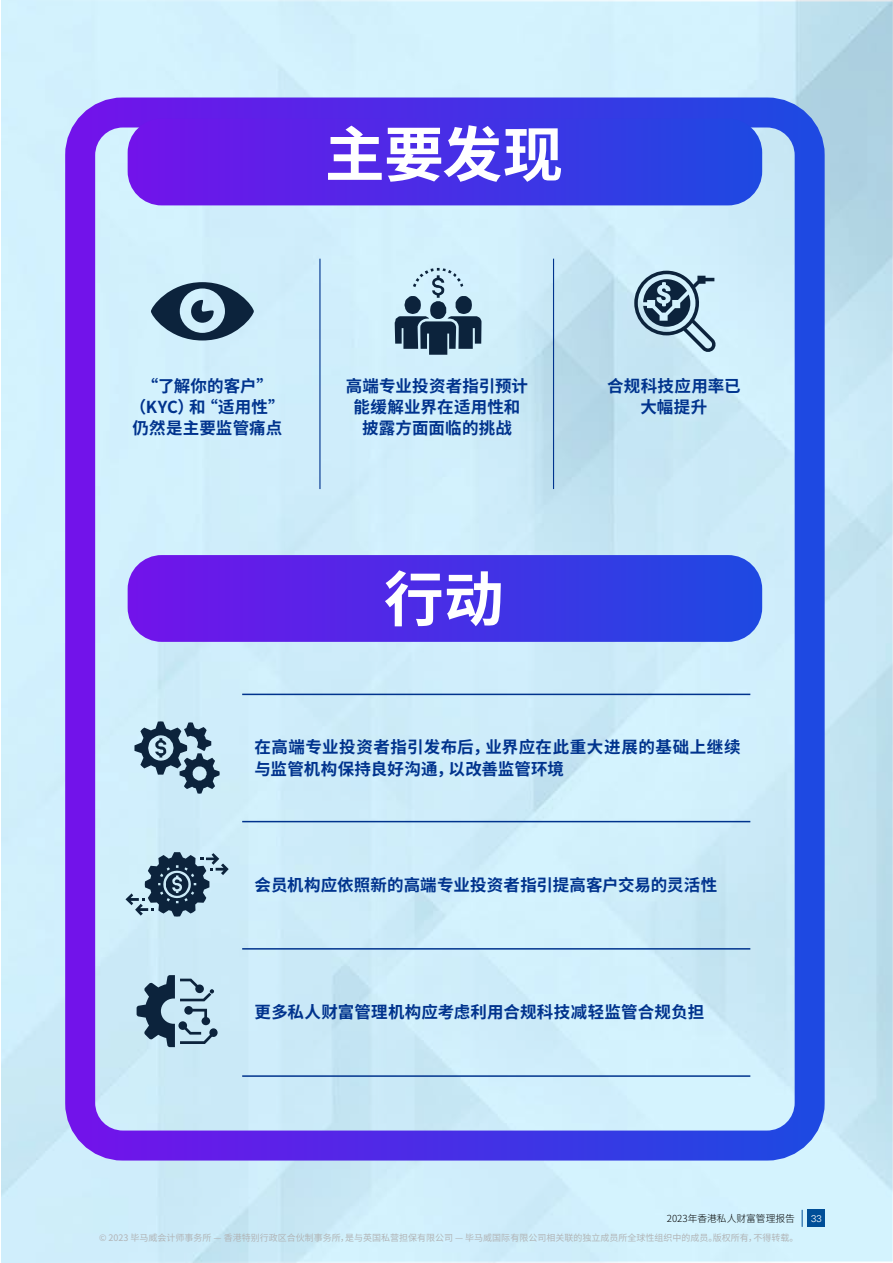
<style>
.page{position:relative;width:893px;height:1263px;background:#fff}
.page>*{position:absolute;margin:0;border:0;box-sizing:border-box;transform-origin:0 0}
.t1{font:700 60px "Noto Sans CJ Ksc";letter-spacing:-.005em;color:#fff}
.t2{font:700 16.5px/21px "Noto Sans CJ Ksc";letter-spacing:.015em;color:#00338d;text-align:center}
.t3{font:300 9.75px "Noto Sans CJ Ksc";color:#000}
.t4{font:300 9.75px "Universfor KPMG";color:#fff}
.t5{font:9px "Noto Sans CJ Ksc";color:#b1b4b6}
</style>
<div class="page">
<img style="left:1px;top:0;width:892px;height:1263px">
<div style="left:808px;top:1210px;width:17px;height:17px;background:#004e98"></div>
<svg style="left:802px;top:1210px;width:1px;height:17px"></svg>
<div style="left:65px;top:98px;width:760px;height:1062px;border:30px solid #fff;border-radius:43px"></div>
<hr style="left:242px;top:694px;width:508px;height:1px;background:#00338d">
<hr style="left:242px;top:821px;width:508px;height:1px;background:#00338d">
<hr style="left:242px;top:948px;width:508px;height:1px;background:#00338d">
<hr style="left:242px;top:1075px;width:508px;height:2px;background:#00338d">
<hr style="left:319px;top:259px;width:1px;height:230px;background:#00338d">
<hr style="left:553px;top:259px;width:1px;height:230px;background:#00338d">
<svg style="left:128px;top:555px;width:634px;height:87px"></svg>
<svg style="left:128px;top:119px;width:634px;height:86px"></svg>
<svg style="left:151px;top:282px;width:103px;height:58px"></svg>
<svg style="left:395px;top:268px;width:86px;height:87px"></svg>
<svg style="left:634px;top:271px;width:82px;height:82px"></svg>
<svg style="left:134px;top:721px;width:86px;height:73px"></svg>
<svg style="left:125px;top:852px;width:104px;height:64px"></svg>
<div style="left:209px;top:1028px;width:9px;height:9px;background:#0c233c;border-radius:50%"></div>
<svg style="left:137px;top:975px;width:77px;height:72px"></svg>
<h1 class="t1" style="left:325px;top:121px;width:240px">主要发现</h1>
<p class="t2" style="left:130px;top:376px;width:156px">“了解你的客户”（KYC）和“适用性”仍然是主要监管痛点</p>
<p class="t2" style="left:346px;top:376px;width:184px">高端专业投资者指引预计能缓解业界在适用性和披露方面面临的挑战</p>
<p class="t2" style="left:607px;top:376px;width:135px">合规科技应用率已大幅提升</p>
<h1 class="t1" style="left:384px;top:565px;width:121px">行动</h1>
<p class="t2" style="left:255px;top:736px;width:487px;line-height:22.5px;text-align:left">在高端专业投资者指引发布后，业界应在此重大进展的基础上继续与监管机构保持良好沟通，以改善监管环境</p>
<p class="t2" style="left:255px;top:875px;width:464px">会员机构应依照新的高端专业投资者指引提高客户交易的灵活性</p>
<p class="t2" style="left:255px;top:1001px;width:451px">更多私人财富管理机构应考虑利用合规科技减轻监管合规负担</p>
<p class="t3" style="left:667px;top:1213px;width:130px">2023年香港私人财富管理报告</p>
<p class="t4" style="left:811px;top:1212px;width:12px">33</p>
<p class="t5" style="left:99px;top:1232px;width:701px">© 2023 毕马威会计师事务所 — 香港特别行政区合伙制事务所，是与英国私营担保有限公司 — 毕马威国际有限公司相关联的独立成员所全球性组织中的成员。版权所有，不得转载。</p>
</div>
